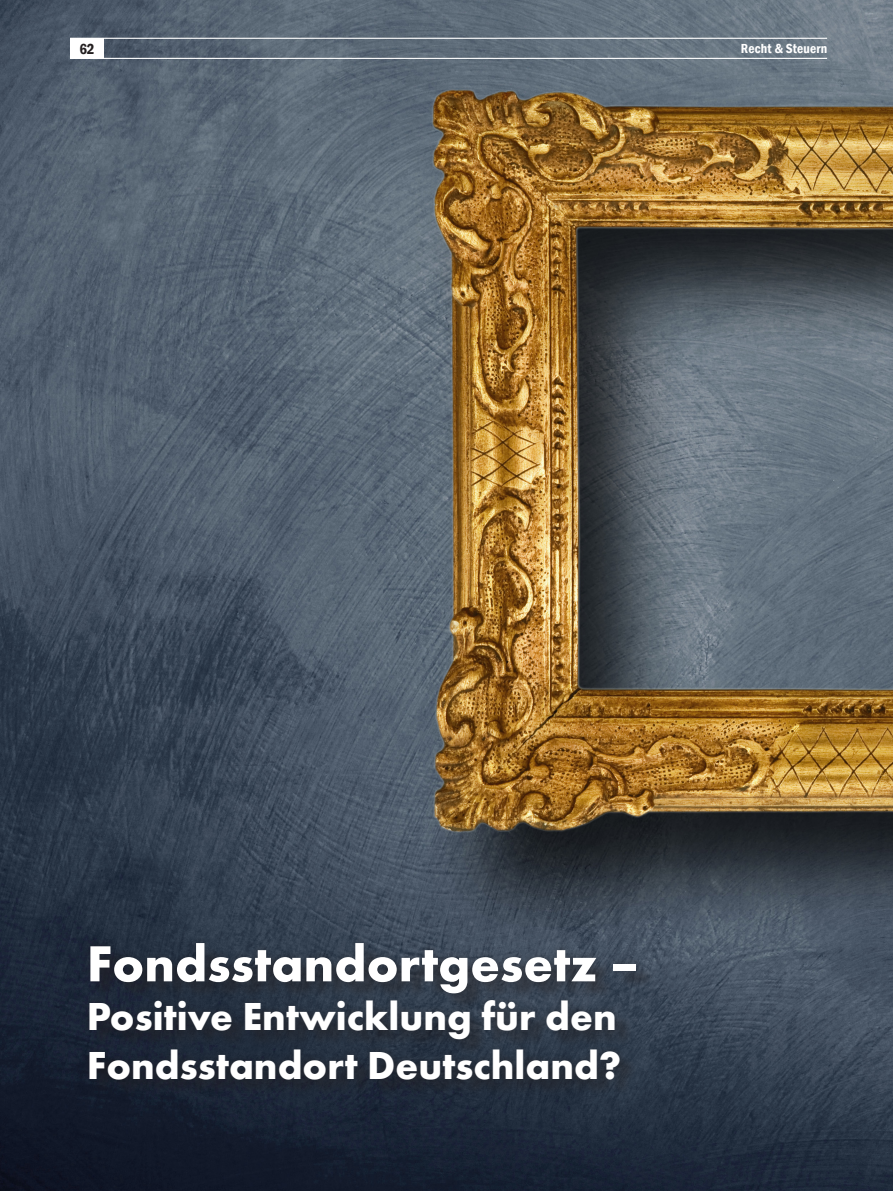
<style>
.page{position:relative;width:893px;height:1191px;background:#fff}
.page>*{position:absolute;margin:0;border:0;box-sizing:border-box;transform-origin:0 0}
.t1{font:700 52.5px "Futura PT";color:#fff}
.t2{font:700 40.5px/48.6px "Futura PT";color:#fff}
.t3{font:600 condensed 15px "Franklin Gothic";color:#231f20}
.t4{font:600 condensed 13.5px "Franklin Gothic";letter-spacing:.01em;color:#fff}
</style>
<div class="page">
<img style="left:0;top:0;width:893px;height:1191px">
<div style="left:92px;top:945px;width:563px;height:152px;background:#231f20;opacity:.49"></div>
<div style="left:82px;top:935px;width:562px;height:151px;background:#231f20;opacity:.38"></div>
<hr style="left:70px;top:38px;width:757px;height:1px;background:#fff">
<hr style="left:70px;top:58px;width:757px;height:1px;background:#fff">
<div style="left:70px;top:38px;width:34px;height:21px;background:#fff"></div>
<p class="t3" style="left:79px;top:39px;width:17px">62</p>
<p class="t4" style="left:741px;top:40px;width:88px">Recht &amp; Steuern</p>
<p class="t1" style="left:87px;top:930px;width:555px">Fondsstandortgesetz –</p>
<p class="t2" style="left:87px;top:991px;width:536px">Positive Entwicklung für den<br>Fondsstandort Deutschland?</p>
</div>
